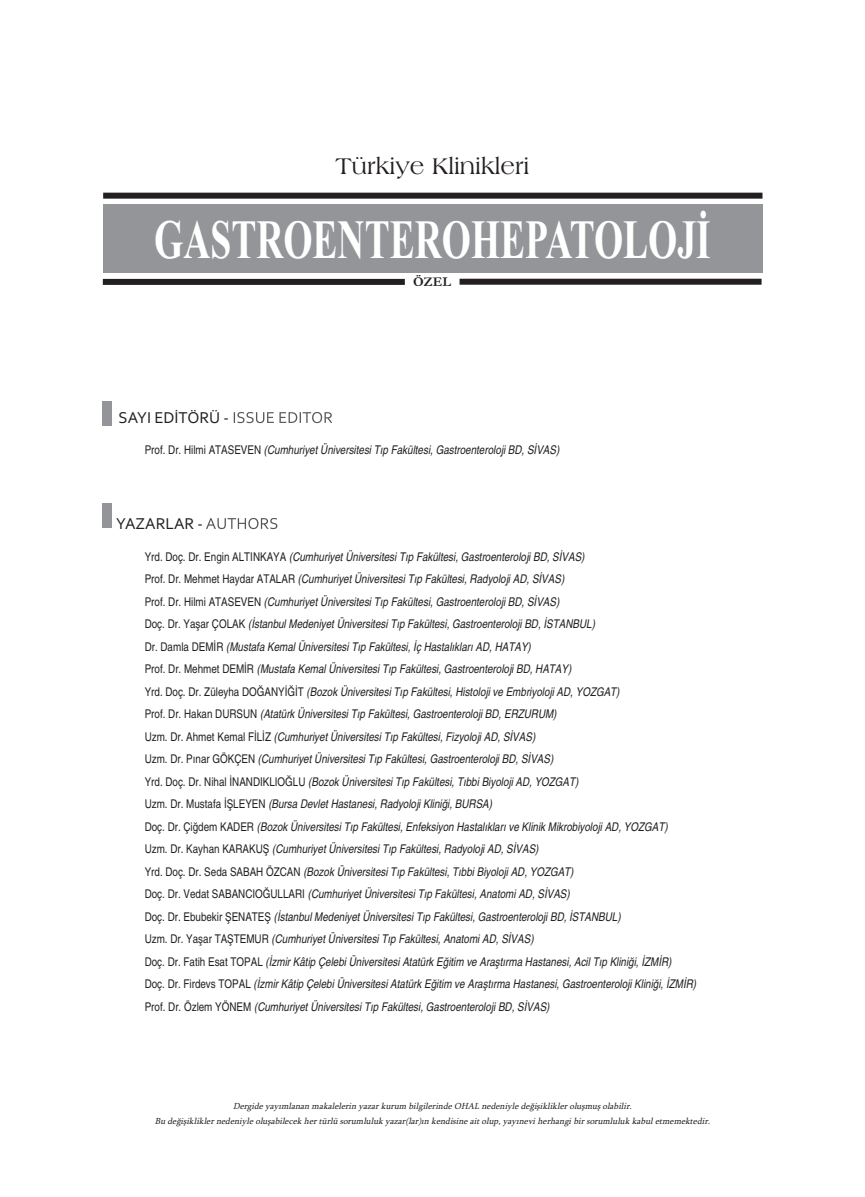
<style>
.page{position:relative;width:865px;height:1197px;background:#fff}
.page>*{position:absolute;margin:0;border:0;box-sizing:border-box;transform-origin:0 0}
.t1{font:700 55.35px "Times New Roman";color:#fff;scale:.68 1}
.t2{font:24px "Americana BT Roman";color:#231f20}
.t3{font:16.5px "Corbel";color:#231f20}
.t4{font:700 13.5px "Garamond";color:#231f20}
.t5{font:italic condensed 12px/22.5px "Helvetica";color:#231f20}
.t6{font:italic 9px/15px "Sylfaen";color:#231f20;text-align:center}
.s1{font-style:normal}
</style>
<div class="page">
<div style="left:103px;top:204px;width:659px;height:68px;background:#939598"></div>
<div style="left:103px;top:193px;width:659px;height:6px;background:#231f20"></div>
<div style="left:103px;top:279px;width:302px;height:6px;background:#231f20"></div>
<div style="left:459px;top:279px;width:302px;height:6px;background:#231f20"></div>
<div style="left:103px;top:400px;width:9px;height:25px;background:#939598"></div>
<svg style="left:234px;top:412px;width:67px;height:11px"></svg>
<div style="left:103px;top:502px;width:9px;height:25px;background:#939598"></div>
<svg style="left:206px;top:518px;width:71px;height:11px"></svg>
<h2 class="t2" style="left:335px;top:152px;width:195px">Türkiye Klinikleri</h2>
<h1 class="t1" style="left:154px;top:207px;width:820px">GASTROENTEROHEPATOLOJİ</h1>
<p class="t4" style="left:413px;top:274px;width:39px">ÖZEL</p>
<h3 class="t3" style="left:119px;top:407px;width:112px">SAYI EDİTÖRÜ -</h3>
<p class="t5" style="left:145px;top:438px;width:416px"><span class="s1">Prof. Dr. Hilmi ATASEVEN</span> (Cumhuriyet Üniversitesi Tıp Fakültesi, Gastroenteroloji BD, SİVAS)</p>
<h3 class="t3" style="left:116px;top:513px;width:88px">YAZARLAR -</h3>
<p class="t5" style="left:145px;top:545px;width:553px"><span class="s1">Yrd. Doç. Dr. Engin ALTINKAYA</span> (Cumhuriyet Üniversitesi Tıp Fakültesi, Gastroenteroloji BD, SİVAS)<br><span class="s1">Prof. Dr. Mehmet Haydar ATALAR</span> (Cumhuriyet Üniversitesi Tıp Fakültesi, Radyoloji AD, SİVAS)<br><span class="s1">Prof. Dr. Hilmi ATASEVEN</span> (Cumhuriyet Üniversitesi Tıp Fakültesi, Gastroenteroloji BD, SİVAS)<br><span class="s1">Doç. Dr. Yaşar ÇOLAK</span> (İstanbul Medeniyet Üniversitesi Tıp Fakültesi, Gastroenteroloji BD, İSTANBUL)<br><span class="s1">Dr. Damla DEMİR</span> (Mustafa Kemal Üniversitesi Tıp Fakültesi, İç Hastalıkları AD, HATAY)<br><span class="s1">Prof. Dr. Mehmet DEMİR</span> (Mustafa Kemal Üniversitesi Tıp Fakültesi, Gastroenteroloji BD, HATAY)<br><span class="s1">Yrd. Doç. Dr. Züleyha DOĞANYİĞİT</span> (Bozok Üniversitesi Tıp Fakültesi, Histoloji ve Embriyoloji AD, YOZGAT)<br><span class="s1">Prof. Dr. Hakan DURSUN</span> (Atatürk Üniversitesi Tıp Fakültesi, Gastroenteroloji BD, ERZURUM)<br><span class="s1">Uzm. Dr. Ahmet Kemal FİLİZ</span> (Cumhuriyet Üniversitesi Tıp Fakültesi, Fizyoloji AD, SİVAS)<br><span class="s1">Uzm. Dr. Pınar GÖKÇEN</span> (Cumhuriyet Üniversitesi Tıp Fakültesi, Gastroenteroloji BD, SİVAS)<br><span class="s1">Yrd. Doç. Dr. Nihal İNANDIKLIOĞLU</span> (Bozok Üniversitesi Tıp Fakültesi, Tıbbi Biyoloji AD, YOZGAT)<br><span class="s1">Uzm. Dr. Mustafa İŞLEYEN</span> (Bursa Devlet Hastanesi, Radyoloji Kliniği, BURSA)<br><span class="s1">Doç. Dr. Çiğdem KADER</span> (Bozok Üniversitesi Tıp Fakültesi, Enfeksiyon Hastalıkları ve Klinik Mikrobiyoloji AD, YOZGAT)<br><span class="s1">Uzm. Dr. Kayhan KARAKUŞ</span> (Cumhuriyet Üniversitesi Tıp Fakültesi, Radyoloji AD, SİVAS)<br><span class="s1">Yrd. Doç. Dr. Seda SABAH ÖZCAN</span> (Bozok Üniversitesi Tıp Fakültesi, Tıbbi Biyoloji AD, YOZGAT)<br><span class="s1">Doç. Dr. Vedat SABANCIOĞULLARI</span> (Cumhuriyet Üniversitesi Tıp Fakültesi, Anatomi AD, SİVAS)<br><span class="s1">Doç. Dr. Ebubekir ŞENATEŞ</span> (İstanbul Medeniyet Üniversitesi Tıp Fakültesi, Gastroenteroloji BD, İSTANBUL)<br><span class="s1">Uzm. Dr. Yaşar TAŞTEMUR</span> (Cumhuriyet Üniversitesi Tıp Fakültesi, Anatomi AD, SİVAS)<br><span class="s1">Doç. Dr. Fatih Esat TOPAL</span> (İzmir Kâtip Çelebi Üniversitesi Atatürk Eğitim ve Araştırma Hastanesi, Acil Tıp Kliniği, İZMİR)<br><span class="s1">Doç. Dr. Firdevs TOPAL</span> (İzmir Kâtip Çelebi Üniversitesi Atatürk Eğitim ve Araştırma Hastanesi, Gastroenteroloji Kliniği, İZMİR)<br><span class="s1">Prof. Dr. Özlem YÖNEM</span> (Cumhuriyet Üniversitesi Tıp Fakültesi, Gastroenteroloji BD, SİVAS)</p>
<p class="t6" style="left:155px;top:1097px;width:559px">Dergide yayımlanan makalelerin yazar kurum bilgilerinde OHAL nedeniyle değişiklikler oluşmuş olabilir.<br>Bu değişiklikler nedeniyle oluşabilecek her türlü sorumluluk yazar(lar)ın kendisine ait olup, yayınevi herhangi bir sorumluluk kabul etmemektedir.</p>
</div>
